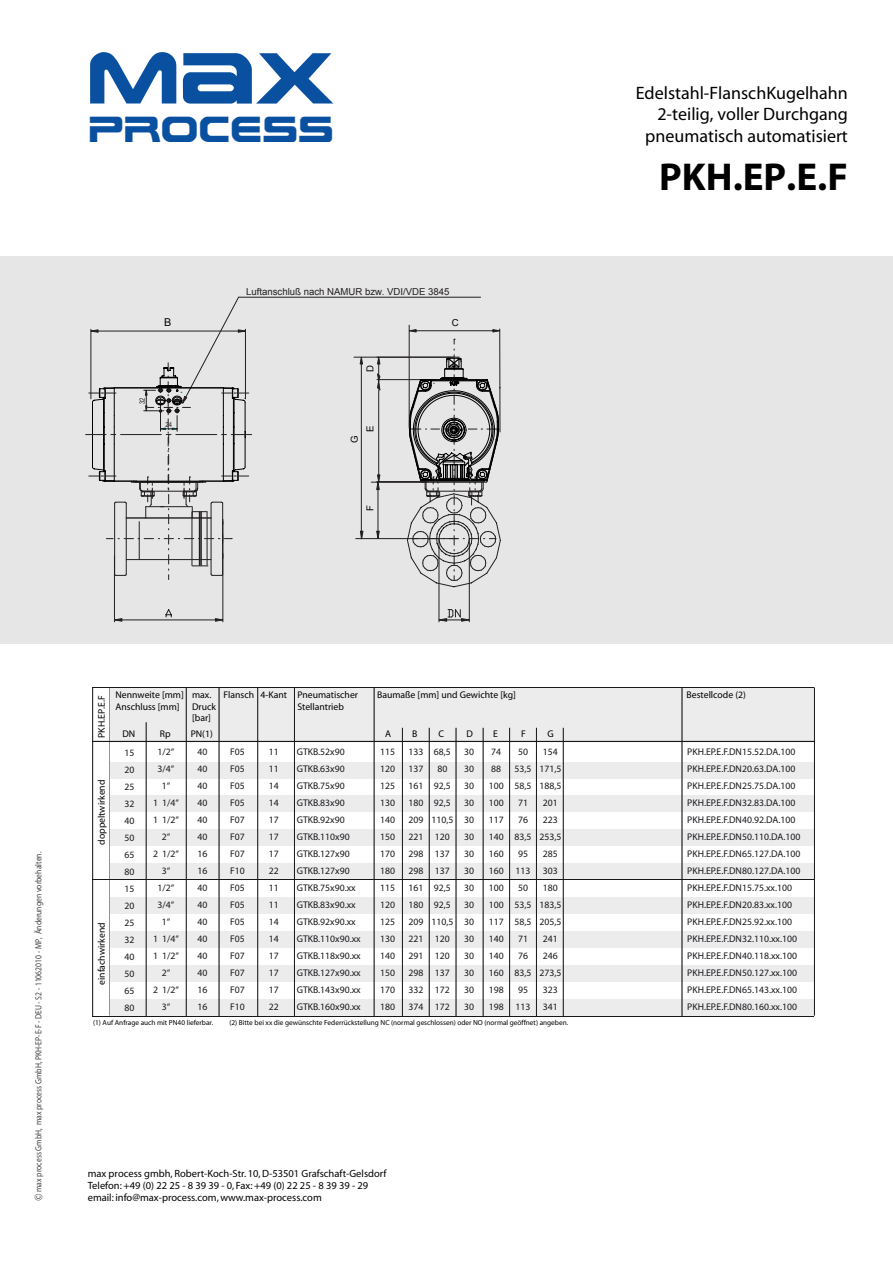
<style>
.page{position:relative;width:893px;height:1263px;background:#fff}
.page>*{position:absolute;margin:0;border:0;box-sizing:border-box;transform-origin:0 0}
.t1{font:72px "Earth Normal";color:#0a50a0}
.t2{font:700 39px "Myriad";color:#000}
.t3{font:36px "Earth Normal";color:#0a50a0}
.t4{font:18px/21.6px "Myriad";color:#000;text-align:right}
.t5{font:10.8px "Arial";color:#000}
.t6{font:10.5px/12px "Myriad";color:#000}
.t7{font:9.75px/17px "Myriad";color:#1a171b;text-align:justify}
.t8{font:9.75px/11.7px "Myriad";color:#000}
.t9{font:9.6px "Arial";color:#231f20}
.t10{font:9.6px "Arial";color:#000}
.t11{font:9px "Myriad";color:rgb(0 0 0/.75);scale:.85 1}
.t12{font:7.35px "Myriad";color:#000}
.t13{font:7.2px "Arial Narrow";color:#231f20}
.t14{font:6.9px "Arial Narrow";color:#231f20}
.s1{font-family:"Verdana"}
</style>
<div class="page">
<div style="left:0;top:256px;width:893px;height:388px;background:#e6e6e6"></div>
<svg style="left:92px;top:687px;width:723px;height:330px"></svg>
<svg style="left:85px;top:296px;width:416px;height:326px"></svg>
<h1 class="t1" style="left:87px;top:27px;width:248px">MAX</h1>
<h3 class="t3" style="left:88px;top:104px;width:247px">PROCESS</h3>
<p class="t9" style="left:246px;top:285px;width:205px">Luftanschluß nach NAMUR bzw. VDI/VDE 3845</p>
<p class="t13" style="left:137px;top:404px;width:8px;rotate:-90deg">32</p>
<p class="t5" style="left:164px;top:315px;width:9px">B</p>
<p class="t10" style="left:452px;top:316px;width:8px">C</p>
<p class="t10" style="left:364px;top:372px;width:8px;rotate:-90deg">D</p>
<p class="t14" style="left:166px;top:420px;width:8px">24</p>
<p class="t10" style="left:348px;top:443px;width:9px;rotate:-90deg">G</p>
<p class="t10" style="left:364px;top:432px;width:8px;rotate:-90deg">E</p>
<p class="t10" style="left:364px;top:510px;width:7px;rotate:-90deg">F</p>
<h3 class="t4" style="left:636px;top:83px;width:214px">Edelstahl-FlanschKugelhahn<br>2-teilig, voller Durchgang pneumatisch automatisiert</h3>
<h2 class="t2" style="left:659px;top:157px;width:190px">PKH.EP.E.F</h2>
<p class="t11" style="left:34px;top:1201px;width:413px;rotate:-90deg"><span class="s1">©</span> max process GmbH, max process GmbH, PKH-EP-E-F - DEU - S2 - 11062010 - MP, Änderungen vorbehalten.</p>
<p class="t8" style="left:96px;top:738px;width:44px;rotate:-90deg">PKH.EP.E.F</p>
<p class="t8" style="left:115px;top:689px;width:70px">Nennweite [mm]<br>Anschluss [mm]</p>
<p class="t8" style="left:192px;top:689px;width:25px">max.<br>Druck [bar]</p>
<p class="t8" style="left:297px;top:689px;width:62px;text-indent:-74px">Flansch 4-Kant Pneumatischer<br>Stellantrieb</p>
<p class="t8" style="left:377px;top:689px;width:140px">Baumaße [mm] und Gewichte [kg]</p>
<p class="t8" style="left:687px;top:689px;width:61px">Bestellcode (2)</p>
<p class="t8" style="left:122px;top:728px;width:14px">DN</p>
<p class="t8" style="left:160px;top:728px;width:12px">Rp</p>
<p class="t8" style="left:191px;top:728px;width:24px">PN(1)</p>
<p class="t8" style="left:385px;top:728px;width:7px">A</p>
<p class="t8" style="left:412px;top:728px;width:7px">B</p>
<p class="t8" style="left:439px;top:728px;width:7px">C</p>
<p class="t8" style="left:466px;top:728px;width:8px">D</p>
<p class="t8" style="left:493px;top:728px;width:6px">E</p>
<p class="t8" style="left:521px;top:728px;width:6px">F</p>
<p class="t8" style="left:548px;top:728px;width:8px">G</p>
<p class="t7" style="left:125px;top:744px;width:11px">15<br>20<br>25<br>32<br>40<br>50<br>65<br>80<br>15<br>20<br>25<br>32<br>40<br>50<br>65<br>80</p>
<p class="t7" style="left:153px;top:743px;width:27px;text-align:center">1/2“<br>3/4“<br>1“<br>1 1/4“<br>1 1/2“<br>2“<br>2 1/2“<br>3“<br>1/2“<br>3/4“<br>1“<br>1 1/4“<br>1 1/2“<br>2“<br>2 1/2“<br>3“</p>
<p class="t7" style="left:197px;top:743px;width:11px">40<br>40<br>40<br>40<br>40<br>40<br>16<br>16<br>40<br>40<br>40<br>40<br>40<br>40<br>16<br>16</p>
<p class="t7" style="left:380px;top:743px;width:16px">115<br>120<br>125<br>130<br>140<br>150<br>170<br>180<br>115<br>120<br>125<br>130<br>140<br>150<br>170<br>180</p>
<p class="t7" style="left:408px;top:743px;width:16px">133<br>137<br>161<br>180<br>209<br>221<br>298<br>298<br>161<br>180<br>209<br>221<br>291<br>298<br>332<br>374</p>
<p class="t7" style="left:431px;top:743px;width:23px;text-align:center">68,5<br>80<br>92,5<br>92,5<br>110,5<br>120<br>137<br>137<br>92,5<br>92,5<br>110,5<br>120<br>120<br>137<br>172<br>172</p>
<p class="t7" style="left:464px;top:743px;width:11px">30<br>30<br>30<br>30<br>30<br>30<br>30<br>30<br>30<br>30<br>30<br>30<br>30<br>30<br>30<br>30</p>
<p class="t7" style="left:489px;top:743px;width:16px;text-align:left">74<br>88<br>100<br>100<br>117<br>140<br>160<br>160<br>100<br>100<br>117<br>140<br>140<br>160<br>198<br>198</p>
<p class="t7" style="left:515px;top:743px;width:18px;text-align:center">50<br>53,5<br>58,5<br>71<br>76<br>83,5<br>95<br>113<br>50<br>53,5<br>58,5<br>71<br>76<br>83,5<br>95<br>113</p>
<p class="t7" style="left:539px;top:743px;width:23px;text-align:center">154<br>171,5<br>188,5<br>201<br>223<br>253,5<br>285<br>303<br>180<br>183,5<br>205,5<br>241<br>246<br>273,5<br>323<br>341</p>
<p class="t7" style="left:687px;top:743px;width:115px;text-align:left">PKH.EP.E.F.DN15.52.DA.100<br>PKH.EP.E.F.DN20.63.DA.100<br>PKH.EP.E.F.DN25.75.DA.100<br>PKH.EP.E.F.DN32.83.DA.100<br>PKH.EP.E.F.DN40.92.DA.100<br>PKH.EP.E.F.DN50.110.DA.100<br>PKH.EP.E.F.DN65.127.DA.100<br>PKH.EP.E.F.DN80.127.DA.100<br>PKH.EP.E.F.DN15.75.xx.100<br>PKH.EP.E.F.DN20.83.xx.100<br>PKH.EP.E.F.DN25.92.xx.100<br>PKH.EP.E.F.DN32.110.xx.100<br>PKH.EP.E.F.DN40.118.xx.100<br>PKH.EP.E.F.DN50.127.xx.100<br>PKH.EP.E.F.DN65.143.xx.100<br>PKH.EP.E.F.DN80.160.xx.100</p>
<p class="t7" style="left:230px;top:743px;width:16px">F05<br>F05<br>F05<br>F05<br>F07<br>F07<br>F07<br>F10<br>F05<br>F05<br>F05<br>F05<br>F07<br>F07<br>F07<br>F10</p>
<p class="t7" style="left:269px;top:743px;width:11px">11<br>11<br>14<br>14<br>17<br>17<br>17<br>22<br>11<br>11<br>14<br>14<br>17<br>17<br>17<br>22</p>
<p class="t7" style="left:297px;top:743px;width:65px;text-align:left">GTKB.52x90<br>GTKB.63x90<br>GTKB.75x90<br>GTKB.83x90<br>GTKB.92x90<br>GTKB.110x90<br>GTKB.127x90<br>GTKB.127x90<br>GTKB.75x90.xx<br>GTKB.83x90.xx<br>GTKB.92x90.xx<br>GTKB.110x90.xx<br>GTKB.118x90.xx<br>GTKB.127x90.xx<br>GTKB.143x90.xx<br>GTKB.160x90.xx</p>
<p class="t8" style="left:96px;top:845px;width:67px;rotate:-90deg">doppeltwirkend</p>
<p class="t8" style="left:96px;top:985px;width:64px;rotate:-90deg">einfachwirkend</p>
<p class="t12" style="left:93px;top:1019px;width:122px">(1) Auf Anfrage auch mit PN40 lieferbar.</p>
<p class="t12" style="left:229px;top:1019px;width:340px">(2) Bitte bei xx die gewünschte Federrückstellung NC (normal geschlossen) oder NO (normal geöffnet) angeben.</p>
<p class="t6" style="left:88px;top:1168px;width:300px">max process gmbh, Robert-Koch-Str. 10, D-53501 Grafschaft-Gelsdorf<br>Telefon: +49 (0) 22 25 - 8 39 39 - 0, Fax: +49 (0) 22 25 - 8 39 39 - 29 email: info@max-process.com, www.max-process.com</p>
</div>
